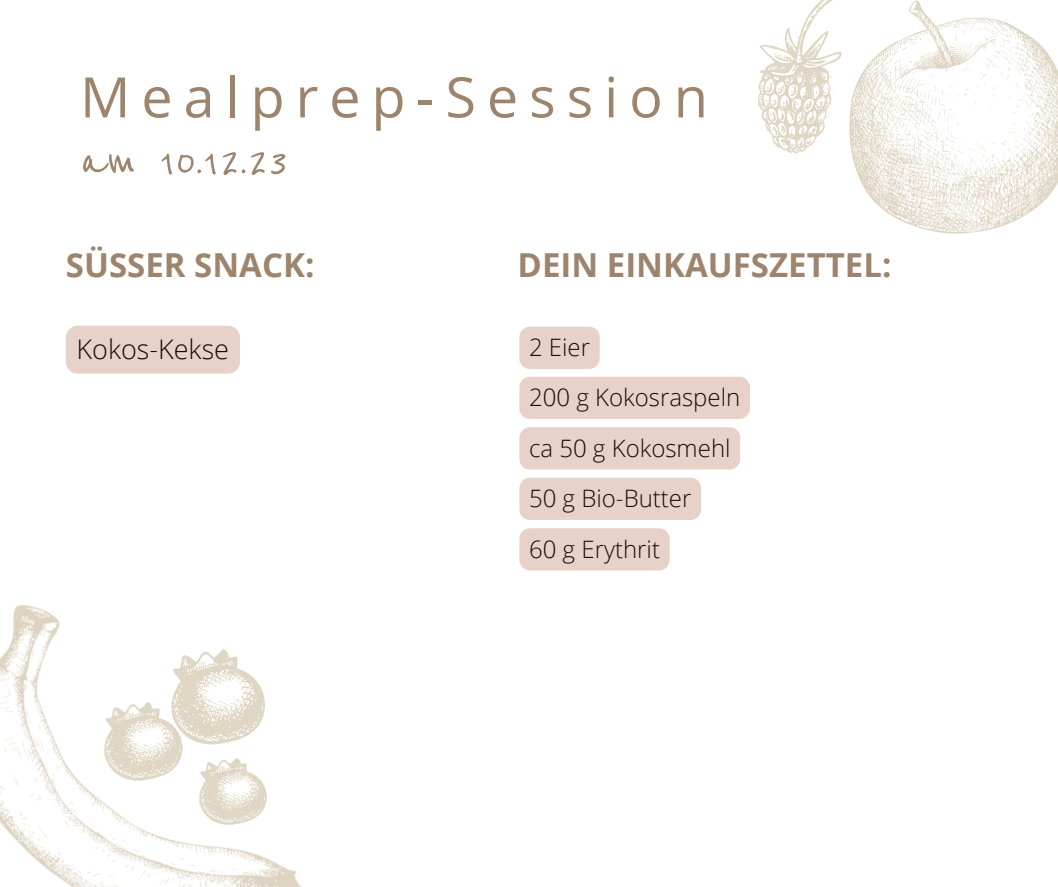
<style>
.page{position:relative;width:1058px;height:887px;background:#fff}
.page>*{position:absolute;margin:0;border:0;box-sizing:border-box;transform-origin:0 0}
.t1{font:55.8px "Open Sans";letter-spacing:.195em;color:#9d846c}
.t2{font:55.65px "Reenie Beanie";color:#9d846c}
.t3{font:700 33px "Open Sans";color:#9d846c}
.t4{font:300 27px "Open Sans";color:#210a06}
.t5{font:300 24px "Open Sans";color:#210a06}
</style>
<div class="page">
<img style="left:0;top:605px;width:301px;height:281px">
<img style="left:757px;top:0;width:72px;height:156px">
<img style="left:829px;top:0;width:229px;height:234px">
<img style="left:104px;top:702px;width:79px;height:78px">
<div style="left:66px;top:325px;width:174px;height:48px;background:#e8d1c8"></div>
<div style="left:519px;top:327px;width:80px;height:42px;background:#e8d1c8"></div>
<img style="left:200px;top:758px;width:67px;height:66px">
<img style="left:171px;top:649px;width:96px;height:95px">
<div style="left:519px;top:477px;width:182px;height:43px;background:#e8d1c8"></div>
<div style="left:519px;top:528px;width:150px;height:42px;background:#e8d1c8"></div>
<div style="left:519px;top:377px;width:231px;height:42px;background:#e8d1c8"></div>
<div style="left:519px;top:427px;width:221px;height:42px;background:#e8d1c8"></div>
<p class="t1" style="left:80px;top:58px;width:629px">Mealprep-Session</p>
<p class="t2" style="left:80px;top:133px;width:210px">am 10.12.23</p>
<p class="t3" style="left:66px;top:241px;width:250px">SÜSSER SNACK:</p>
<p class="t4" style="left:77px;top:330px;width:154px">Kokos-Kekse</p>
<p class="t3" style="left:517px;top:241px;width:375px">DEIN EINKAUFSZETTEL:</p>
<p class="t5" style="left:529px;top:330px;width:63px">2 Eier</p>
<p class="t5" style="left:529px;top:380px;width:213px">200 g Kokosraspeln</p>
<p class="t5" style="left:529px;top:431px;width:203px">ca 50 g Kokosmehl</p>
<p class="t5" style="left:529px;top:481px;width:164px">50 g Bio-Butter</p>
<p class="t5" style="left:529px;top:532px;width:132px">60 g Erythrit</p>
</div>
